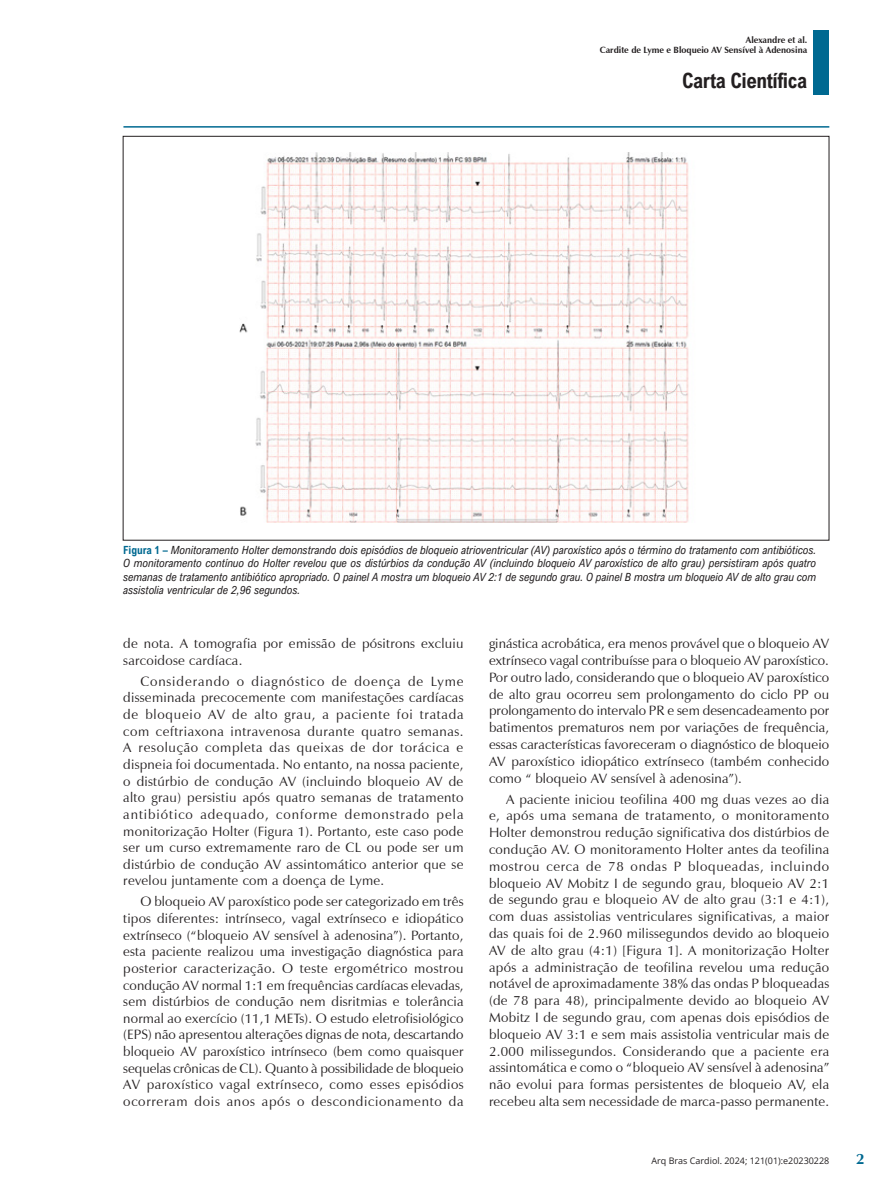
<style>
.page{position:relative;width:893px;height:1191px;background:#fff}
.page>*{position:absolute;margin:0;border:0;box-sizing:border-box;transform-origin:0 0}
.t1{font:700 21px "Arial Nova Cond";letter-spacing:-.02em;color:#231f20}
.t2{font:700 15px "Zapf Humanist 601 BT";color:#006991}
._01-TEXTO_BASICO{font:13.5px/16.8px "Zapf Humanist 601 BT";letter-spacing:.02em;color:#231f20;text-align:justify}
._06_-_LEGENDA_FIGURA_E_TABELA{font:italic 11.25px/13.5px "Arial Nova Cond";color:#231f20;text-align:justify}
.t3{font:700 9px/10.8px "Zapf Humanist 601 BT";color:#231f20;text-align:right}
.t4{font:9px "Open Sans";color:#231f20}
.s1{font-weight:700;font-style:normal;color:#006991}
</style>
<div class="page">
<hr style="left:123px;top:126px;width:706px;height:2px;background:#006991">
<div style="left:813px;top:30px;width:16px;height:64px;background:#006991"></div>
<img style="left:239px;top:153px;width:450px;height:370px">
<p class="t3" style="left:600px;top:34px;width:209px">Alexandre et al.<br>Cardite de Lyme e Bloqueio AV Sensível à Adenosina</p>
<h1 class="t1" style="left:682px;top:67px;width:127px">Carta Científica</h1>
<p class="_06_-_LEGENDA_FIGURA_E_TABELA" style="left:123px;top:543px;width:695px"><span class="s1">Figura 1 –</span> Monitoramento Holter demonstrando dois episódios de bloqueio atrioventricular (AV) paroxístico após o término do tratamento com antibióticos.<br>O monitoramento contínuo do Holter revelou que os distúrbios da condução AV (incluindo bloqueio AV paroxístico de alto grau) persistiram após quatro semanas de tratamento antibiótico apropriado. O painel A mostra um bloqueio AV 2:1 de segundo grau. O painel B mostra um bloqueio AV de alto grau com assistolia ventricular de 2,96 segundos.</p>
<p class="_01-TEXTO_BASICO" style="left:123px;top:635px;width:342px">de nota. A tomografia por emissão de pósitrons excluiu sarcoidose cardíaca.</p>
<p class="_01-TEXTO_BASICO" style="left:123px;top:673px;width:342px;text-indent:17px">Considerando o diagnóstico de doença de Lyme disseminada precocemente com manifestações cardíacas de bloqueio AV de alto grau, a paciente foi tratada com ceftriaxona intravenosa durante quatro semanas.<br>A resolução completa das queixas de dor torácica e dispneia foi documentada. No entanto, na nossa paciente, o distúrbio de condução AV (incluindo bloqueio AV de alto grau) persistiu após quatro semanas de tratamento antibiótico adequado, conforme demonstrado pela monitorização Holter (Figura 1). Portanto, este caso pode ser um curso extremamente raro de CL ou pode ser um distúrbio de condução AV assintomático anterior que se revelou juntamente com a doença de Lyme.</p>
<p class="_01-TEXTO_BASICO" style="left:123px;top:893px;width:342px;text-indent:17px">O bloqueio AV paroxístico pode ser categorizado em três tipos diferentes: intrínseco, vagal extrínseco e idiopático extrínseco (“bloqueio AV sensível à adenosina”). Portanto, esta paciente realizou uma investigação diagnóstica para posterior caracterização. O teste ergométrico mostrou condução AV normal 1:1 em frequências cardíacas elevadas, sem distúrbios de condução nem disritmias e tolerância normal ao exercício (11,1 METs). O estudo eletrofisiológico (EPS) não apresentou alterações dignas de nota, descartando bloqueio AV paroxístico intrínseco (bem como quaisquer sequelas crônicas de CL). Quanto à possibilidade de bloqueio AV paroxístico vagal extrínseco, como esses episódios ocorreram dois anos após o descondicionamento da</p>
<p class="_01-TEXTO_BASICO" style="left:489px;top:635px;width:342px">ginástica acrobática, era menos provável que o bloqueio AV extrínseco vagal contribuísse para o bloqueio AV paroxístico.<br>Por outro lado, considerando que o bloqueio AV paroxístico de alto grau ocorreu sem prolongamento do ciclo PP ou prolongamento do intervalo PR e sem desencadeamento por batimentos prematuros nem por variações de frequência, essas características favoreceram o diagnóstico de bloqueio AV paroxístico idiopático extrínseco (também conhecido como “ bloqueio AV sensível à adenosina”).</p>
<p class="_01-TEXTO_BASICO" style="left:489px;top:790px;width:342px;text-indent:17px">A paciente iniciou teofilina 400 mg duas vezes ao dia e, após uma semana de tratamento, o monitoramento Holter demonstrou redução significativa dos distúrbios de condução AV. O monitoramento Holter antes da teofilina mostrou cerca de 78 ondas P bloqueadas, incluindo bloqueio AV Mobitz I de segundo grau, bloqueio AV 2:1 de segundo grau e bloqueio AV de alto grau (3:1 e 4:1), com duas assistolias ventriculares significativas, a maior das quais foi de 2.960 milissegundos devido ao bloqueio AV de alto grau (4:1) [Figura 1]. A monitorização Holter após a administração de teofilina revelou uma redução notável de aproximadamente 38% das ondas P bloqueadas (de 78 para 48), principalmente devido ao bloqueio AV Mobitz I de segundo grau, com apenas dois episódios de bloqueio AV 3:1 e sem mais assistolia ventricular mais de 2.000 milissegundos. Considerando que a paciente era assintomática e como o “bloqueio AV sensível à adenosina” não evolui para formas persistentes de bloqueio AV, ela recebeu alta sem necessidade de marca-passo permanente.</p>
<p class="t4" style="left:652px;top:1154px;width:179px">Arq Bras Cardiol. 2024; 121(01):e20230228</p>
<p class="t2" style="left:856px;top:1149px;width:10px">2</p>
</div>
